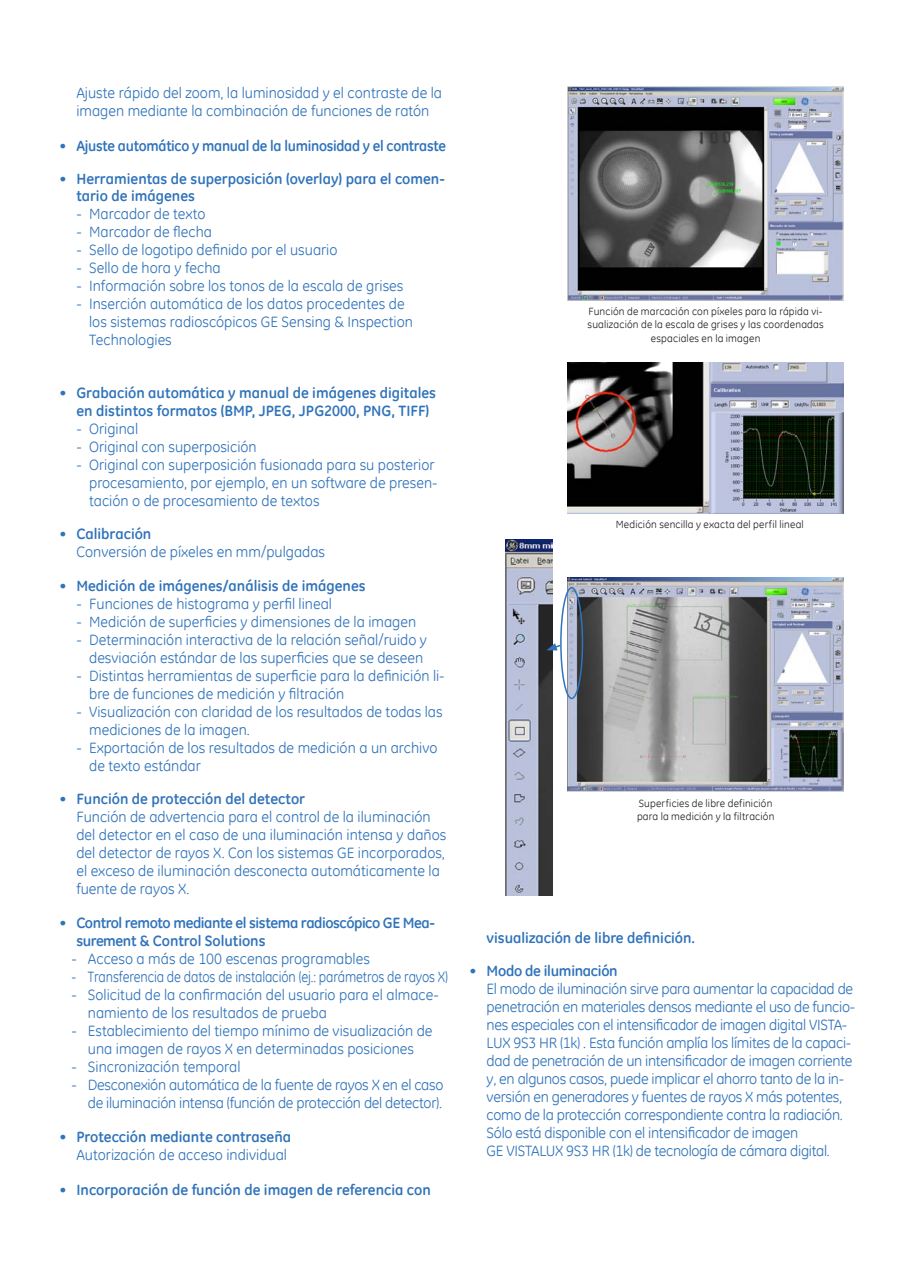
<style>
.page{position:relative;width:918px;height:1264px;background:#fff}
.page>*{position:absolute;margin:0;border:0;box-sizing:border-box;transform-origin:0 0}
.Absatzformat_2{font:15px/18px "GE Inspira";color:#3073ba}
.Aufzaehlung_1{font:15px/18px "GE Inspira";letter-spacing:-.02em;color:#3073ba}
.Aufzaehlung_1-2{font:15px/18px "GE Inspira";color:#3073ba}
.Aufzaehlung_1-3{font:700 15px/16.5px "GE Inspira";color:#3073ba}
.Absatzformat_2-2{font:15px/18px "GE Inspira";letter-spacing:-.02em;color:#3073ba;text-align:right}
.Aufzaehlung_1-4{font:700 15px/18px "GE Inspira";letter-spacing:-.03em;color:#3073ba}
.Absatzformat_2-3{font:15px "GE Inspira";color:#3073ba;scale:.9 1}
.Aufzaehlung_1-5{font:700 15px "GE Inspira";letter-spacing:-.02em;color:#3073ba}
.Aufzaehlung_1-6{font:10.5px/13.5px "GE Inspira";letter-spacing:.02em;color:#231f20}
.s1{font-weight:400}
.s2{font-weight:700}
</style>
<div class="page">
<img style="left:568px;top:86px;width:276px;height:214px">
<img style="left:568px;top:577px;width:276px;height:214px">
<img style="left:506px;top:539px;width:47px;height:356px">
<img style="left:568px;top:362px;width:276px;height:151px">
<div style="left:560px;top:587px;width:23px;height:112px;border:2px solid #3073ba;border-radius:50%"></div>
<svg style="left:546px;top:643px;width:16px;height:7px"></svg>
<p class="Aufzaehlung_1-2" style="left:76px;top:83px;width:367px">Ajuste rápido del zoom, la luminosidad y el contraste de la imagen mediante la combinación de funciones de ratón</p>
<p class="Aufzaehlung_1-5" style="left:59px;top:136px;width:388px"><span class="s1">•</span> Ajuste automático y manual de la luminosidad y el contraste</p>
<p class="Aufzaehlung_1-3" style="left:76px;top:170px;width:370px;text-indent:-17px"><span class="s1">•</span> Herramientas de superposición (overlay) para el comen&shy;tario de imágenes</p>
<p class="Absatzformat_2" style="left:76px;top:204px;width:131px">- Marcador de texto</p>
<p class="Absatzformat_2" style="left:76px;top:222px;width:137px">- Marcador de flecha</p>
<p class="Absatzformat_2" style="left:76px;top:240px;width:263px">- Sello de logotipo definido por el usuario</p>
<p class="Absatzformat_2" style="left:76px;top:258px;width:146px">- Sello de hora y fecha</p>
<p class="Absatzformat_2" style="left:76px;top:276px;width:329px">- Información sobre los tonos de la escala de grises</p>
<p class="Absatzformat_2" style="left:89px;top:294px;width:325px;text-indent:-13px">- Inserción automática de los datos procedentes de los sistemas radioscópicos GE Sensing &amp; Inspection<br>Technologies</p>
<p class="Aufzaehlung_1-3" style="left:76px;top:383px;width:361px;line-height:18px;text-indent:-17px"><span class="s1">•</span> Grabación automática y manual de imágenes digitales en distintos formatos (BMP, JPEG, JPG2000, PNG, TIFF)</p>
<p class="Absatzformat_2" style="left:76px;top:419px;width:63px">- Original</p>
<p class="Absatzformat_2" style="left:76px;top:437px;width:182px">- Original con superposición</p>
<p class="Absatzformat_2" style="left:89px;top:455px;width:350px;text-indent:-13px">- Original con superposición fusionada para su posterior procesamiento, por ejemplo, en un software de presen&shy;tación o de procesamiento de textos</p>
<p class="Aufzaehlung_1-3" style="left:59px;top:525px;width:94px"><span class="s1">•</span> Calibración</p>
<p class="Aufzaehlung_1-2" style="left:76px;top:543px;width:250px">Conversión de píxeles en mm/pulgadas</p>
<p class="Aufzaehlung_1-3" style="left:59px;top:577px;width:308px"><span class="s1">•</span> Medición de imágenes/análisis de imágenes</p>
<p class="Absatzformat_2" style="left:76px;top:594px;width:257px">- Funciones de histograma y perfil lineal</p>
<p class="Absatzformat_2" style="left:76px;top:612px;width:341px">- Medición de superficies y dimensiones de la imagen</p>
<p class="Absatzformat_2" style="left:76px;top:630px;width:352px;text-align:right">- Determinación interactiva de la relación señal/ruido y desviación estándar de las superficies que se deseen</p>
<p class="Absatzformat_2" style="left:89px;top:666px;width:357px;text-indent:-13px">- Distintas herramientas de superficie para la definición li&shy;bre de funciones de medición y filtración</p>
<p class="Absatzformat_2" style="left:89px;top:702px;width:355px;text-indent:-13px">- Visualización con claridad de los resultados de todas las mediciones de la imagen.</p>
<p class="Absatzformat_2" style="left:89px;top:738px;width:350px;text-indent:-13px">- Exportación de los resultados de medición a un archivo de texto estándar</p>
<p class="Aufzaehlung_1-3" style="left:59px;top:790px;width:247px">• Función de protección del detector</p>
<p class="Aufzaehlung_1-2" style="left:76px;top:808px;width:371px">Función de advertencia para el control de la iluminación del detector en el caso de una iluminación intensa y daños del detector de rayos X. Con los sistemas GE incorporados, el exceso de iluminación desconecta automáticamente la fuente de rayos X.</p>
<p class="Aufzaehlung_1-4" style="left:76px;top:913px;width:360px;text-indent:-17px">• Control remoto mediante el sistema radioscópico GE Mea&shy;surement &amp; Control Solutions</p>
<p class="Absatzformat_2" style="left:71px;top:949px;width:300px">- Acceso a más de 100 escenas programables</p>
<p class="Absatzformat_2-3" style="left:71px;top:967px;width:420px">- Transferencia de datos de instalación (ej.: parámetros de rayos X)</p>
<p class="Absatzformat_2" style="left:88px;top:985px;width:352px;text-indent:-17px">- Solicitud de la confirmación del usuario para el almace&shy;namiento de los resultados de prueba</p>
<p class="Absatzformat_2" style="left:71px;top:1021px;width:363px;text-align:center">- Establecimiento del tiempo mínimo de visualización de una imagen de rayos X en determinadas posiciones</p>
<p class="Absatzformat_2" style="left:71px;top:1057px;width:171px">- Sincronización temporal</p>
<p class="Absatzformat_2-2" style="left:71px;top:1075px;width:374px">- Desconexión automática de la fuente de rayos X en el caso de iluminación intensa (función de protección del detector).</p>
<p class="Aufzaehlung_1-3" style="left:59px;top:1127px;width:233px"><span class="s1">•</span> Protección mediante contraseña</p>
<p class="Aufzaehlung_1-2" style="left:76px;top:1145px;width:212px">Autorización de acceso individual</p>
<p class="Aufzaehlung_1-3" style="left:59px;top:1180px;width:373px"><span class="s1">•</span> Incorporación de función de imagen de referencia con</p>
<p class="Aufzaehlung_1-6" style="left:588px;top:304px;width:238px;text-align:center">Función de marcación con píxeles para la rápida vi&shy;sualización de la escala de grises y las coordenadas espaciales en la imagen</p>
<p class="Aufzaehlung_1-6" style="left:616px;top:517px;width:190px">Medición sencilla y exacta del perfil lineal</p>
<p class="Aufzaehlung_1-6" style="left:637px;top:796px;width:139px">Superficies de libre definición para la medición y la filtración</p>
<p class="Aufzaehlung_1-3" style="left:487px;top:929px;width:210px">visualización de libre definición.</p>
<p class="Aufzaehlung_1" style="left:487px;top:962px;width:370px;text-indent:-17px"><span class="s2">• Modo de iluminación<br></span>El modo de iluminación sirve para aumentar la capacidad de penetración en materiales densos mediante el uso de funcio&shy;nes especiales con el intensificador de imagen digital VISTA-LUX 9S3 HR (1k) . Esta función amplía los límites de la capaci&shy;dad de penetración de un intensificador de imagen corriente y, en algunos casos, puede implicar el ahorro tanto de la in&shy;versión en generadores y fuentes de rayos X más potentes, como de la protección correspondiente contra la radiación.<br>Sólo está disponible con el intensificador de imagen<br>GE VISTALUX 9S3 HR (1k) de tecnología de cámara digital.</p>
</div>
